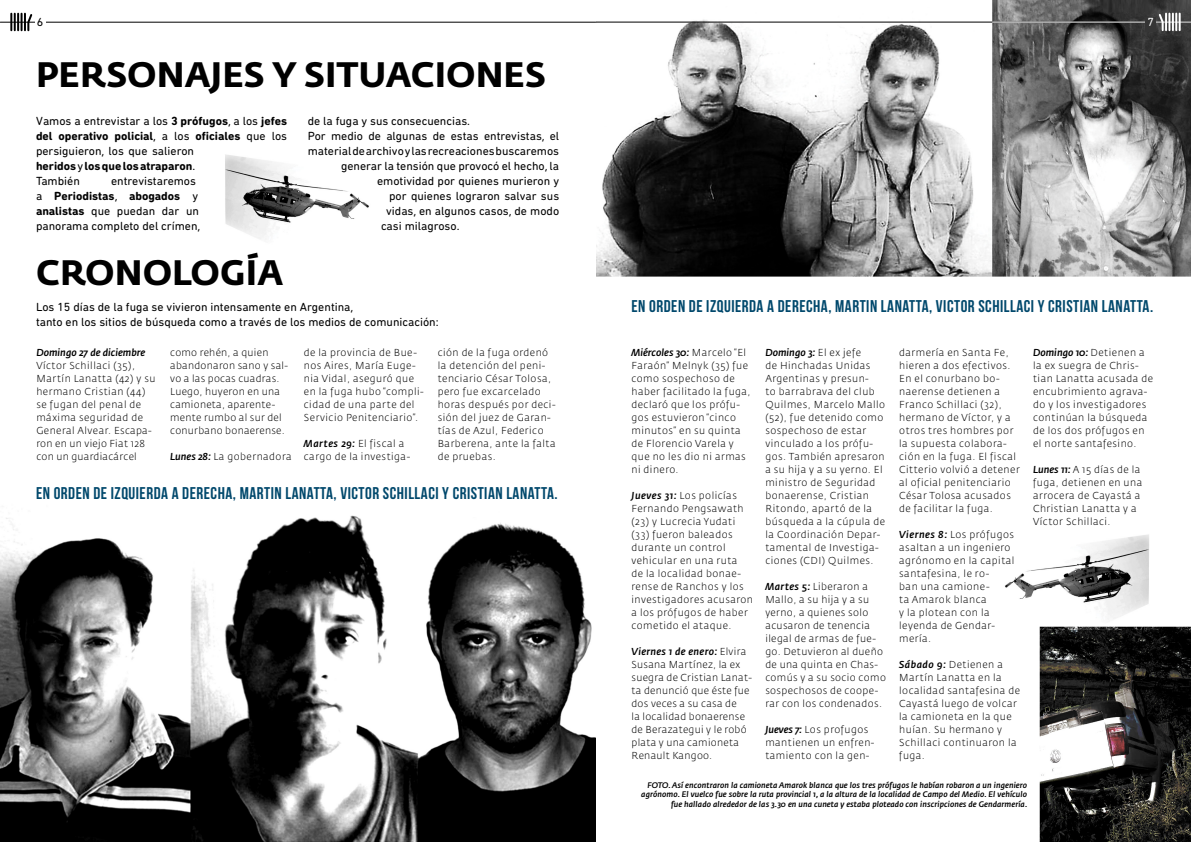
<style>
.page{position:relative;width:1191px;height:842px;background:#fff}
.page>*{position:absolute;margin:0;border:0;box-sizing:border-box;transform-origin:0 0}
.t1{font:700 35px "Fedra Sans Std";color:#000}
.t2{font:17px "Bebas Neue";letter-spacing:.03em;color:#00486c}
.t3{font:12px/15px "DIN Next Rounded LT Pro";color:#000}
.t4{font:12px "DIN Next Rounded LT Pro";color:#fff}
.t5{font:300 10px/13px "Fedra Sans Std";letter-spacing:.05em;color:#000}
.t6{font:300 10px/13px "Fedra Sans Std";letter-spacing:.03em;color:#000}
.t7{font:italic 500 10px "Fedra Sans Std";color:#000}
.t8{font:italic 500 8px/9.6px "Fedra Sans Std";letter-spacing:.01em;color:#000;text-align:right}
.s1{font-weight:700}
.s2{font-weight:500;font-style:italic}
</style>
<div class="page">
<img style="left:0;top:0;width:1191px;height:842px">
<hr style="left:595px;top:22px;width:595px;height:1px;background:#000">
<hr style="left:992px;top:22px;width:199px;height:1px;background:#fff">
<div style="left:35px;top:17px;width:10px;height:15px;background:#fff"></div>
<svg style="left:1157px;top:12px;width:23px;height:20px"></svg>
<div style="left:1145px;top:17px;width:11px;height:14px;background:#353535"></div>
<hr style="left:0;top:22px;width:596px;height:1px;background:#000">
<svg style="left:10px;top:12px;width:24px;height:21px"></svg>
<div style="left:35px;top:17px;width:10px;height:14px;background:#fff"></div>
<p class="t3" style="left:37px;top:14px;width:8px">6</p>
<h1 class="t1" style="left:36px;top:53px;width:511px">PERSONAJES Y SITUACIONES</h1>
<p class="t3" style="left:36px;top:113px;width:253px">Vamos a entrevistar a los <span class="s1">3 prófugos</span>, a los <span class="s1">jefes del operativo policial</span>, a los <span class="s1">oficiales</span> que los persiguieron, los que salieron<br><span class="s1">heridos</span> y <span class="s1">los que los atraparon</span>.<br>También</p>
<p class="t3" style="left:36px;top:173px;width:166px;text-indent:75px">entrevistaremos a <span class="s1">Periodistas</span>, <span class="s1">abogados</span> y <span class="s1">analistas</span> que puedan dar un panorama completo del crímen,</p>
<h1 class="t1" style="left:36px;top:250px;width:249px">CRONOLOGÍA</h1>
<p class="t3" style="left:308px;top:113px;width:164px">de la fuga y sus consecuencias.</p>
<p class="t3" style="left:308px;top:128px;width:253px">Por medio de algunas de estas entrevistas, el</p>
<p class="t3" style="left:308px;top:143px;width:253px">material de archivo y las recreaciones buscaremos</p>
<p class="t3" style="left:341px;top:158px;width:220px">generar la tensión que provocó el hecho, la</p>
<p class="t3" style="left:377px;top:173px;width:184px">emotividad por quienes murieron y</p>
<p class="t3" style="left:389px;top:188px;width:172px">por quienes lograron salvar sus</p>
<p class="t3" style="left:386px;top:203px;width:175px">vidas, en algunos casos, de modo</p>
<p class="t3" style="left:381px;top:218px;width:80px">casi milagroso.</p>
<p class="t3" style="left:36px;top:299px;width:404px">Los 15 días de la fuga se vivieron intensamente en Argentina,<br>tanto en los sitios de búsqueda como a través de los medios de comunicación:</p>
<p class="t4" style="left:1147px;top:15px;width:8px">7</p>
<h2 class="t2" style="left:631px;top:297px;width:523px">EN ORDEN DE IZQUIERDA A DERECHA, MARTIN LANATTA, VICTOR SCHILLACI Y CRISTIAN LANATTA.</h2>
<p class="t5" style="left:438px;top:346px;width:119px">ción de la fuga ordenó la detención del peni&shy;tenciario César Tolosa, pero fue excarcelado horas después por deci&shy;sión del juez de Garan&shy;tías de Azul, Federico<br>Barberena, ante la falta de pruebas.</p>
<p class="t5" style="left:631px;top:346px;width:121px"><span class="s2">Miércoles 30:</span> Marcelo “El<br>Faraón” Melnyk (35) fue como sospechoso de haber facilitado la fuga, declaró que los prófu&shy;gos estuvieron “cinco minutos” en su quinta de Florencio Varela y que no les dio ni armas ni dinero.</p>
<p class="t5" style="left:631px;top:489px;width:123px"><span class="s2">Jueves 31:</span> Los policías<br>Fernando Pengsawath (23) y Lucrecia Yudati (33) fueron baleados durante un control vehicular en una ruta<br>de la localidad bonae&shy;rense de Ranchos y los investigadores acusaron a los prófugos de haber cometido el ataque.</p>
<p class="t6" style="left:631px;top:645px;width:122px"><span class="s2">Viernes 1 de enero:</span> Elvira<br>Susana Martínez, la ex suegra de Cristian Lanat&shy;ta denunció que éste fue dos veces a su casa de<br>la localidad bonaerense de Berazategui y le robó plata y una camioneta<br>Renault Kangoo.</p>
<p class="t7" style="left:36px;top:346px;width:110px">Domingo 27 de diciembre</p>
<p class="t5" style="left:36px;top:359px;width:121px">Víctor Schillaci (35),<br>Martín Lanatta (42) y su hermano Cristian (44) se fugan del penal de máxima seguridad de<br>General Alvear. Escapa&shy;ron en un viejo Fiat 128 con un guardiacárcel</p>
<p class="t6" style="left:170px;top:346px;width:119px">como rehén, a quien abandonaron sano y sal&shy;vo a las pocas cuadras.<br>Luego, huyeron en una camioneta, aparente&shy;mente rumbo al sur del conurbano bonaerense.</p>
<p class="t5" style="left:170px;top:450px;width:123px"><span class="s2">Lunes 28:</span> La gobernadora</p>
<p class="t5" style="left:304px;top:346px;width:121px">de la provincia de Bue&shy;nos Aires, María Euge&shy;nia Vidal, aseguró que en la fuga hubo “compli&shy;cidad de una parte del<br>Servicio Penitenciario”.</p>
<p class="t5" style="left:304px;top:437px;width:108px"><span class="s2">Martes 29:</span> El fiscal a cargo de la investiga-</p>
<h2 class="t2" style="left:36px;top:483px;width:523px">EN ORDEN DE IZQUIERDA A DERECHA, MARTIN LANATTA, VICTOR SCHILLACI Y CRISTIAN LANATTA.</h2>
<p class="t5" style="left:765px;top:346px;width:121px"><span class="s2">Domingo 3:</span> El ex jefe<br>de Hinchadas Unidas<br>Argentinas y presun-<br>to barrabrava del club<br>Quilmes, Marcelo Mallo (52), fue detenido como sospechoso de estar vinculado a los prófu&shy;gos. También apresaron a su hija y a su yerno. El ministro de Seguridad bonaerense, Cristian<br>Ritondo, apartó de la búsqueda a la cúpula de la Coordinación Depar&shy;tamental de Investiga&shy;ciones (CDI) Quilmes.</p>
<p class="t5" style="left:765px;top:580px;width:122px"><span class="s2">Martes 5:</span> Liberaron a<br>Mallo, a su hija y a su yerno, a quienes solo acusaron de tenencia ilegal de armas de fue&shy;go. Detuvieron al dueño de una quinta en Chas&shy;comús y a su socio como sospechosos de coope&shy;rar con los condenados.</p>
<p class="t5" style="left:765px;top:723px;width:111px"><span class="s2">Jueves 7:</span> Los profugos mantienen un enfren&shy;tamiento con la gen-</p>
<p class="t5" style="left:899px;top:346px;width:122px">darmería en Santa Fe, hieren a dos efectivos.<br>En el conurbano bo&shy;naerense detienen a<br>Franco Schillaci (32), hermano de Víctor, y a otros tres hombres por la supuesta colabora&shy;ción en la fuga. El fiscal<br>Citterio volvió a detener al oficial penitenciario<br>César Tolosa acusados de facilitar la fuga.</p>
<p class="t5" style="left:899px;top:528px;width:117px"><span class="s2">Viernes 8:</span> Los prófugos asaltan a un ingeniero agrónomo en la capital santafesina, le ro-<br>ban una camione-<br>ta Amarok blanca<br>y la plotean con la leyenda de Gendar&shy;mería.</p>
<p class="t5" style="left:899px;top:658px;width:122px"><span class="s2">Sábado 9:</span> Detienen a<br>Martín Lanatta en la localidad santafesina de<br>Cayastá luego de volcar la camioneta en la que huían. Su hermano y<br>Schillaci continuaron la fuga.</p>
<p class="t5" style="left:1033px;top:346px;width:121px"><span class="s2">Domingo 10:</span> Detienen a la ex suegra de Chris&shy;tian Lanatta acusada de encubrimiento agrava&shy;do y los investigadores continúan la búsqueda de los dos prófugos en el norte santafesino.</p>
<p class="t5" style="left:1033px;top:463px;width:111px"><span class="s2">Lunes 11:</span> A 15 días de la fuga, detienen en una arrocera de Cayastá a<br>Christian Lanatta y a<br>Víctor Schillaci.</p>
<p class="t8" style="left:641px;top:780px;width:387px">FOTO. Así encontraron la camioneta Amarok blanca que los tres prófugos le habían robaron a un ingeniero agrónomo. El vuelco fue sobre la ruta provincial 1, a la altura de la localidad de Campo del Medio. El vehículo fue hallado alrededor de las 3.30 en una cuneta y estaba ploteado con inscripciones de Gendarmería.</p>
</div>
